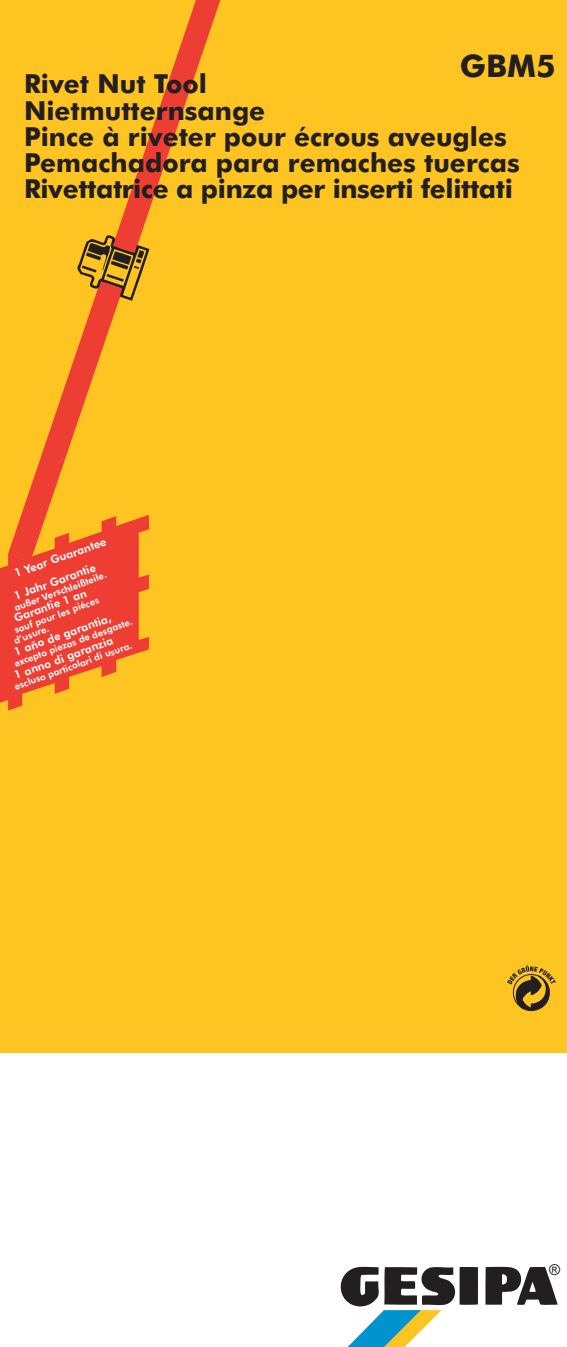
<style>
.page{position:relative;width:567px;height:1347px;background:#fff}
.page>*{position:absolute;margin:0;border:0;box-sizing:border-box;transform-origin:0 0}
.t1{font:700 31.25px "Futura BT";color:#231f20}
.t2{font:700 26.25px/26.2px "Futura BT";color:#231f20}
.t3{font:15px "Arial";color:#231f20}
.t4{font:800 11.25px/20.9px "Futura BT";color:#fff}
.t5{font:800 9.38px "Futura BT";color:#fff}
</style>
<div class="page">
<div style="left:0;top:0;width:567px;height:1052px;background:#fec422"></div>
<svg style="left:21px;top:301px;width:98px;height:214px"></svg>
<svg style="left:0;top:515px;width:149px;height:195px"></svg>
<svg style="left:507px;top:965px;width:49px;height:46px"></svg>
<svg style="left:485px;top:1266px;width:73px;height:39px"></svg>
<svg style="left:340px;top:1266px;width:138px;height:80px"></svg>
<svg style="left:77px;top:0;width:144px;height:301px"></svg>
<p class="t1" style="left:460px;top:53px;width:97px">GBM5</p>
<p class="t2" style="left:24px;top:73px;width:497px">Rivet Nut Tool<br>Nietmutternsange<br>Pince à riveter pour écrous aveugles<br>Pemachadora para remaches tuercas<br>Rivettatrice a pinza per inserti felittati</p>
<p class="t4" style="left:4px;top:567px;width:106px;text-indent:8px;rotate:-20deg">1 Year G uarantee<br>1 Jahr G arantie</p>
<p class="t5" style="left:13px;top:604px;width:101px;rotate:-20deg">außer Verschleißteile.</p>
<p class="t4" style="left:11px;top:610px;width:76px;rotate:-20deg">G arantie 1 an</p>
<p class="t5" style="left:13px;top:626px;width:91px;rotate:-20deg">saufpourles piéces</p>
<p class="t4" style="left:11px;top:643px;width:106px;rotate:-20deg">1 año de garantia,</p>
<p class="t5" style="left:13px;top:660px;width:128px;rotate:-20deg">excepto piezas de desgaste.</p>
<p class="t5" style="left:13px;top:637px;width:40px;rotate:-20deg">d’usure.</p>
<p class="t4" style="left:11px;top:666px;width:105px;rotate:-20deg">1 anno digaranzia</p>
<p class="t5" style="left:13px;top:683px;width:128px;rotate:-20deg">escluso particolaridiusura.</p>
<p class="t3" style="left:549px;top:1261px;width:13px">®</p>
</div>
